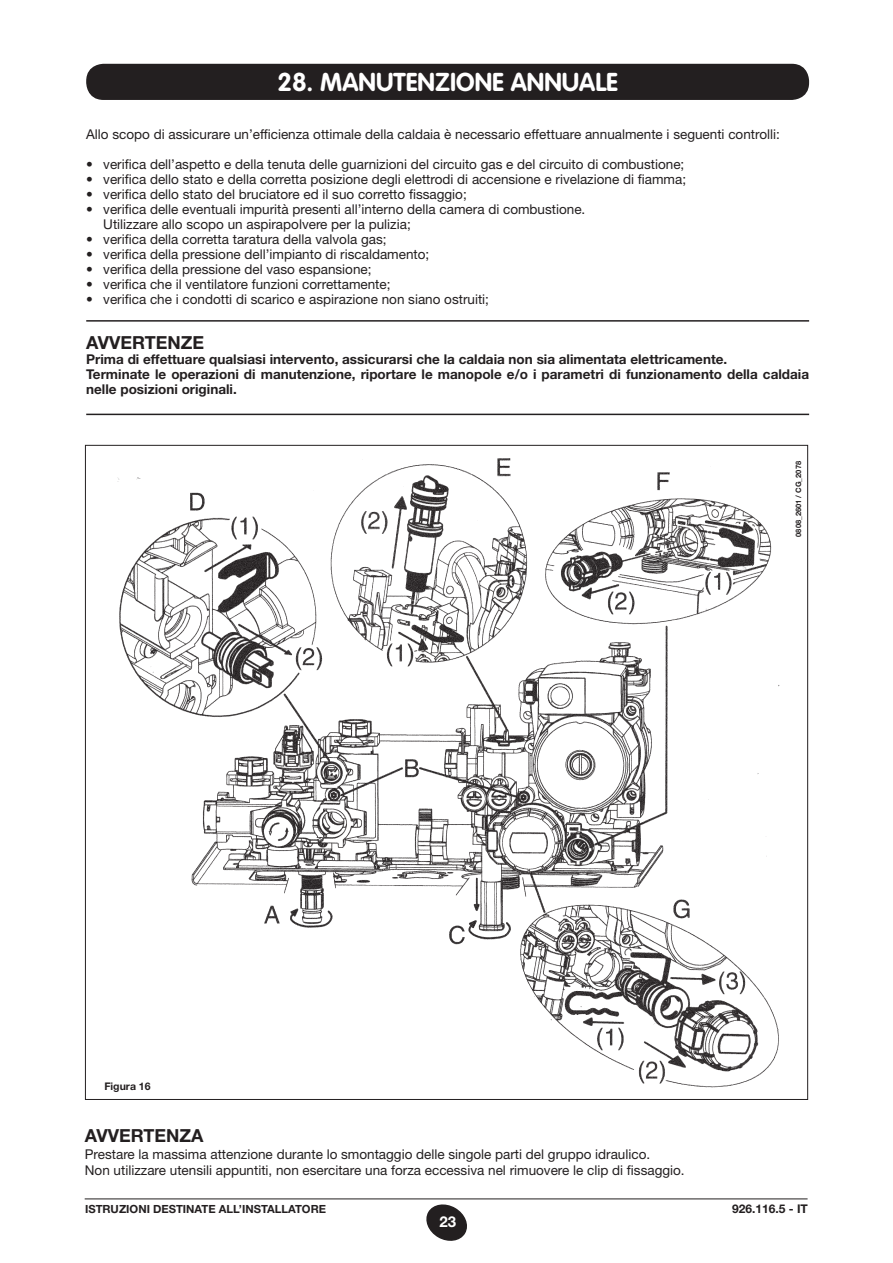
<style>
.page{position:relative;width:893px;height:1263px;background:#fff}
.page>*{position:absolute;margin:0;border:0;box-sizing:border-box;transform-origin:0 0}
.capitolo{font:700 25.5px "VAG Rounded Std";color:#fff}
.rientri{font:700 18px "Helvetica Neue LT Std";color:#231f20}
.testo{font:700 18px "Helvetica Neue LT Std";color:#231f20}
.t1{font:700 15px "Helvetica Neue LT Std";color:#fff}
.rientri-2{font:13.5px "Helvetica Neue LT Std";color:#231f20}
.rientri-3{font:700 13.5px/15px "Helvetica Neue LT Std";color:#231f20}
.testo-2{font:13.5px "Helvetica Neue LT Std";color:#231f20}
.t2{font:700 12px "Helvetica Neue LT Std";color:#231f20}
.t3{font:700 11.25px "Helvetica Neue LT Std";color:#231f20}
._07_bold{font:700 10.5px "Helvetica Neue LT Std";color:#231f20}
.codice{font:700 7.5px "Helvetica Neue LT Std";color:#231f20}
</style>
<div class="page">
<svg style="left:426px;top:1204px;width:41px;height:37px"></svg>
<hr style="left:85px;top:1198px;width:723px;height:1px;background:#231f20">
<hr style="left:86px;top:320px;width:723px;height:2px;background:#231f20">
<hr style="left:86px;top:414px;width:723px;height:1px;background:#231f20">
<div style="left:87px;top:65px;width:721px;height:34px;background:#231f20;border-radius:16px"></div>
<div style="left:86px;top:64px;width:723px;height:36px;border:2px solid #231f20;border-radius:16px"></div>
<img style="left:117px;top:458px;width:663px;height:630px">
<p class="capitolo" style="left:277px;top:68px;width:342px">28. MANUTENZIONE ANNUALE</p>
<p class="rientri-2" style="left:86px;top:126px;width:695px">Allo scopo di assicurare un’efficienza ottimale della caldaia è necessario effettuare annualmente i seguenti controlli:</p>
<p class="rientri-2" style="left:86px;top:156px;width:600px">• verifica dell’aspetto e della tenuta delle guarnizioni del circuito gas e del circuito di combustione;</p>
<p class="rientri-2" style="left:86px;top:171px;width:601px">• verifica dello stato e della corretta posizione degli elettrodi di accensione e rivelazione di fiamma;</p>
<p class="rientri-2" style="left:86px;top:186px;width:382px">• verifica dello stato del bruciatore ed il suo corretto fissaggio;</p>
<p class="rientri-2" style="left:86px;top:201px;width:501px">• verifica delle eventuali impurità presenti all’interno della camera di combustione.</p>
<p class="rientri-2" style="left:103px;top:216px;width:309px">Utilizzare allo scopo un aspirapolvere per la pulizia;</p>
<p class="rientri-2" style="left:86px;top:231px;width:302px">• verifica della corretta taratura della valvola gas;</p>
<p class="rientri-2" style="left:86px;top:246px;width:345px">• verifica della pressione dell’impianto di riscaldamento;</p>
<p class="rientri-2" style="left:86px;top:261px;width:287px">• verifica della pressione del vaso espansione;</p>
<p class="rientri-2" style="left:86px;top:276px;width:306px">• verifica che il ventilatore funzioni correttamente;</p>
<p class="rientri-2" style="left:86px;top:291px;width:404px">• verifica che i condotti di scarico e aspirazione non siano ostruiti;</p>
<p class="rientri" style="left:86px;top:332px;width:119px">AVVERTENZE</p>
<p class="rientri-3" style="left:86px;top:352px;width:643px">Prima di effettuare qualsiasi intervento, assicurarsi che la caldaia non sia alimentata elettricamente.</p>
<p class="rientri-3" style="left:86px;top:367px;width:724px">Terminate le operazioni di manutenzione, riportare le manopole e/o i parametri di funzionamento della caldaia nelle posizioni originali.</p>
<p class="codice" style="left:794px;top:537px;width:77px;rotate:-90deg">0808_2601 / CG_2078</p>
<p class="_07_bold" style="left:104px;top:1079px;width:48px">Figura 16</p>
<p class="testo" style="left:85px;top:1125px;width:120px">AVVERTENZA</p>
<p class="testo-2" style="left:85px;top:1146px;width:567px">Prestare la massima attenzione durante lo smontaggio delle singole parti del gruppo idraulico.</p>
<p class="testo-2" style="left:85px;top:1162px;width:601px">Non utilizzare utensili appuntiti, non esercitare una forza eccessiva nel rimuovere le clip di fissaggio.</p>
<p class="t3" style="left:85px;top:1202px;width:243px">ISTRUZIONI DESTINATE ALL’INSTALLATORE</p>
<p class="t2" style="left:732px;top:1202px;width:77px">926.116.5 - IT</p>
<p class="t1" style="left:439px;top:1212px;width:18px">23</p>
</div>
